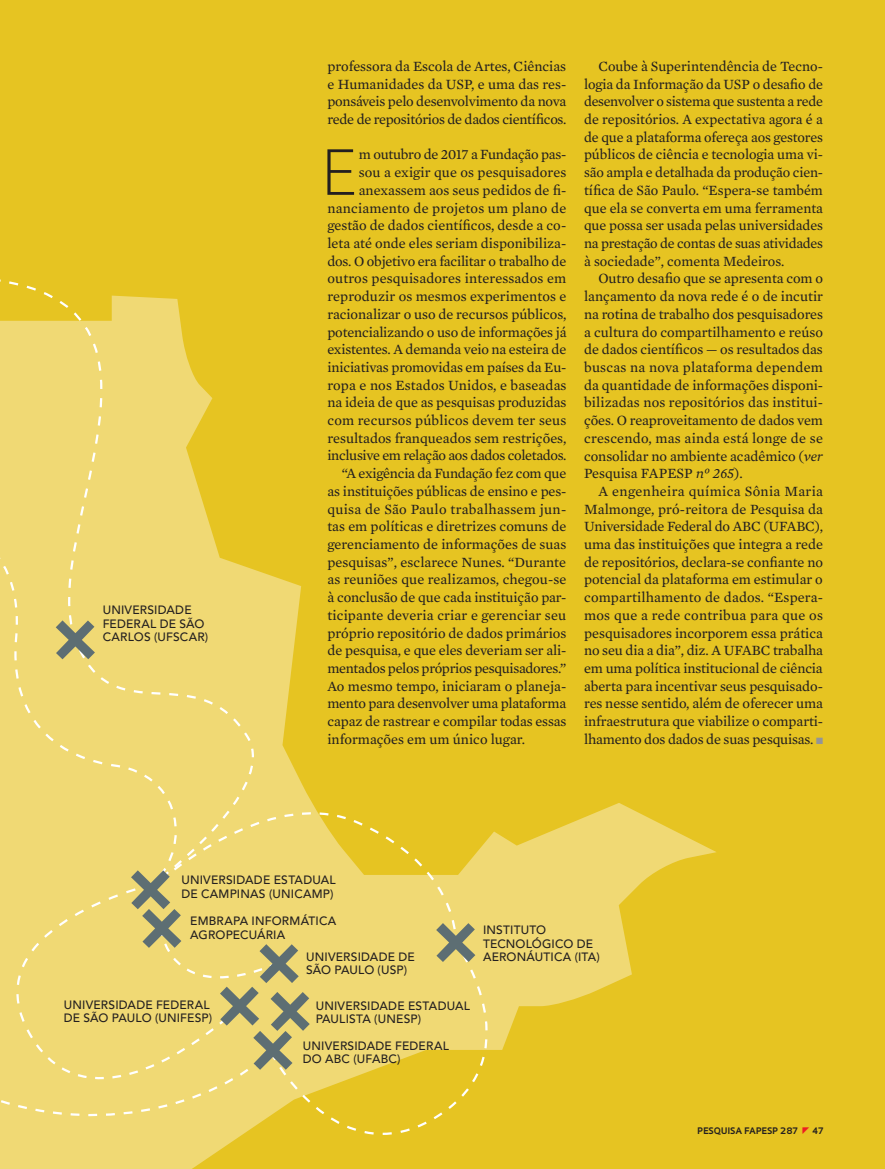
<style>
.page{position:relative;width:885px;height:1169px;background:#fff}
.page>*{position:absolute;margin:0;border:0;box-sizing:border-box;transform-origin:0 0}
.t1{font:300 60.45px "Oculum";color:#231f20}
.t2{font:14.4px/17.7px "Mercury Text G2";letter-spacing:-.005em;color:#231f20;text-align:justify}
.t3{font:14.4px "Mercury Text G2";letter-spacing:-.025em;color:#231f20}
.t4{font:14.4px "Mercury Text G2";letter-spacing:.02em;color:#231f20}
.t5{font:500 12px/13.5px "Avenir";letter-spacing:.015em;color:#231f20}
.t6{font:700 8.7px "Oculum";letter-spacing:.015em;color:#231f20}
.s1{font-style:italic}
.s2{color:#939598}
</style>
<div class="page">
<div style="left:0;top:0;width:885px;height:1168px;background:#e6c422"></div>
<svg style="left:0;top:803px;width:716px;height:365px"></svg>
<svg style="left:0;top:280px;width:213px;height:175px"></svg>
<div style="left:0;top:423px;width:158px;height:32px;background:#f0d974"></div>
<svg style="left:0;top:455px;width:516px;height:707px"></svg>
<p class="t5" style="left:103px;top:603px;width:107px">UNIVERSIDADE<br>FEDERAL DE SÃO<br>CARLOS (UFSCAR)</p>
<p class="t2" style="left:327px;top:56px;width:241px">professora da Escola de Artes, Ciências e Humanidades da USP, e uma das res&shy;ponsáveis pelo desenvolvimento da nova rede de repositórios de dados científicos.</p>
<h1 class="t1" style="left:322px;top:131px;width:37px">E</h1>
<p class="t2" style="left:359px;top:145px;width:209px">m outubro de 2017 a Fundação pas-</p>
<p class="t2" style="left:359px;top:163px;width:209px">sou a exigir que os pesquisadores</p>
<p class="t2" style="left:359px;top:180px;width:209px">anexassem aos seus pedidos de fi-</p>
<p class="t2" style="left:327px;top:198px;width:240px">nanciamento de projetos um plano de</p>
<p class="t2" style="left:327px;top:216px;width:240px">gestão de dados científicos, desde a co-</p>
<p class="t2" style="left:327px;top:233px;width:240px">leta até onde eles seriam disponibiliza-</p>
<p class="t2" style="left:327px;top:251px;width:240px">dos. O objetivo era facilitar o trabalho de</p>
<p class="t2" style="left:327px;top:269px;width:240px">outros pesquisadores interessados em</p>
<p class="t2" style="left:327px;top:287px;width:240px">reproduzir os mesmos experimentos e</p>
<p class="t2" style="left:327px;top:304px;width:241px">racionalizar o uso de recursos públicos,</p>
<p class="t2" style="left:327px;top:322px;width:241px">potencializando o uso de informações já</p>
<p class="t2" style="left:327px;top:340px;width:240px">existentes. A demanda veio na esteira de</p>
<p class="t2" style="left:327px;top:357px;width:240px">iniciativas promovidas em países da Eu-</p>
<p class="t2" style="left:327px;top:375px;width:241px">ropa e nos Estados Unidos, e baseadas</p>
<p class="t2" style="left:327px;top:393px;width:241px">na ideia de que as pesquisas produzidas</p>
<p class="t2" style="left:327px;top:411px;width:240px">com recursos públicos devem ter seus</p>
<p class="t2" style="left:327px;top:428px;width:240px">resultados franqueados sem restrições,</p>
<p class="t3" style="left:327px;top:445px;width:241px">inclusive em relação aos dados coletados.</p>
<p class="t2" style="left:342px;top:464px;width:226px">“A exigência da Fundação fez com que</p>
<p class="t2" style="left:327px;top:481px;width:240px">as instituições públicas de ensino e pes-</p>
<p class="t4" style="left:327px;top:498px;width:240px">quisa de São Paulo trabalhassem jun-</p>
<p class="t2" style="left:327px;top:517px;width:240px">tas em políticas e diretrizes comuns de</p>
<p class="t2" style="left:327px;top:534px;width:240px">gerenciamento de informações de suas</p>
<p class="t2" style="left:327px;top:552px;width:240px">pesquisas”, esclarece Nunes. “Durante</p>
<p class="t2" style="left:327px;top:570px;width:241px">as reuniões que realizamos, chegou-se</p>
<p class="t2" style="left:327px;top:588px;width:240px">à conclusão de que cada instituição par-</p>
<p class="t2" style="left:327px;top:605px;width:240px">ticipante deveria criar e gerenciar seu</p>
<p class="t2" style="left:327px;top:623px;width:240px">próprio repositório de dados primários</p>
<p class="t2" style="left:327px;top:641px;width:240px">de pesquisa, e que eles deveriam ser ali-</p>
<p class="t3" style="left:327px;top:658px;width:240px">mentados pelos próprios pesquisadores.”</p>
<p class="t2" style="left:327px;top:676px;width:240px">Ao mesmo tempo, iniciaram o planeja-</p>
<p class="t2" style="left:327px;top:694px;width:240px">mento para desenvolver uma plataforma</p>
<p class="t2" style="left:327px;top:711px;width:241px">capaz de rastrear e compilar todas essas</p>
<p class="t2" style="left:327px;top:729px;width:199px">informações em um único lugar.</p>
<p class="t2" style="left:584px;top:56px;width:241px;text-indent:14px">Coube à Superintendência de Tecno&shy;logia da Informação da USP o desafio de desenvolver o sistema que sustenta a rede de repositórios. A expectativa agora é a de que a plataforma ofereça aos gestores públicos de ciência e tecnologia uma vi&shy;são ampla e detalhada da produção cien&shy;tífica de São Paulo. “Espera-se também que ela se converta em uma ferramenta que possa ser usada pelas universidades na prestação de contas de suas atividades à sociedade”, comenta Medeiros.</p>
<p class="t2" style="left:584px;top:269px;width:240px;text-indent:14px">Outro desafio que se apresenta com o lançamento da nova rede é o de incutir na rotina de trabalho dos pesquisadores a cultura do compartilhamento e reúso de dados científicos — os resultados das buscas na nova plataforma dependem da quantidade de informações disponi&shy;bilizadas nos repositórios das institui&shy;ções. O reaproveitamento de dados vem crescendo, mas ainda está longe de se consolidar no ambiente acadêmico (<span class="s1">ver </span>Pesquisa FAPESP <span class="s1">nº 265</span>).</p>
<p class="t2" style="left:584px;top:481px;width:241px;text-indent:14px">A engenheira química Sônia Maria Malmonge, pró-reitora de Pesquisa da Universidade Federal do ABC (UFABC), uma das instituições que integra a rede de repositórios, declara-se confiante no potencial da plataforma em estimular o compartilhamento de dados. “Espera&shy;mos que a rede contribua para que os pesquisadores incorporem essa prática no seu dia a dia”, diz. A UFABC trabalha em uma política institucional de ciência aberta para incentivar seus pesquisado&shy;res nesse sentido, além de oferecer uma infraestrutura que viabilize o comparti&shy;lhamento dos dados de suas pesquisas. <span class="s2">■</span></p>
<p class="t5" style="left:181px;top:873px;width:156px">UNIVERSIDADE ESTADUAL<br>DE CAMPINAS (UNICAMP)</p>
<p class="t5" style="left:190px;top:914px;width:148px">EMBRAPA INFORMÁTICA<br>AGROPECUÁRIA</p>
<p class="t5" style="left:306px;top:950px;width:110px">UNIVERSIDADE DE<br>SÃO PAULO (USP)</p>
<p class="t5" style="left:64px;top:998px;width:150px">UNIVERSIDADE FEDERAL<br>DE SÃO PAULO (UNIFESP)</p>
<p class="t5" style="left:316px;top:999px;width:156px">UNIVERSIDADE ESTADUAL<br>PAULISTA (UNESP)</p>
<p class="t5" style="left:303px;top:1039px;width:148px">UNIVERSIDADE FEDERAL<br>DO ABC (UFABC)</p>
<p class="t5" style="left:483px;top:923px;width:118px">INSTITUTO<br>TECNOLÓGICO DE<br>AERONÁUTICA (ITA)</p>
<p class="t6" style="left:697px;top:1124px;width:102px">PESQUISA FAPESP 287</p>
<p class="t6" style="left:812px;top:1124px;width:12px">47</p>
</div>
